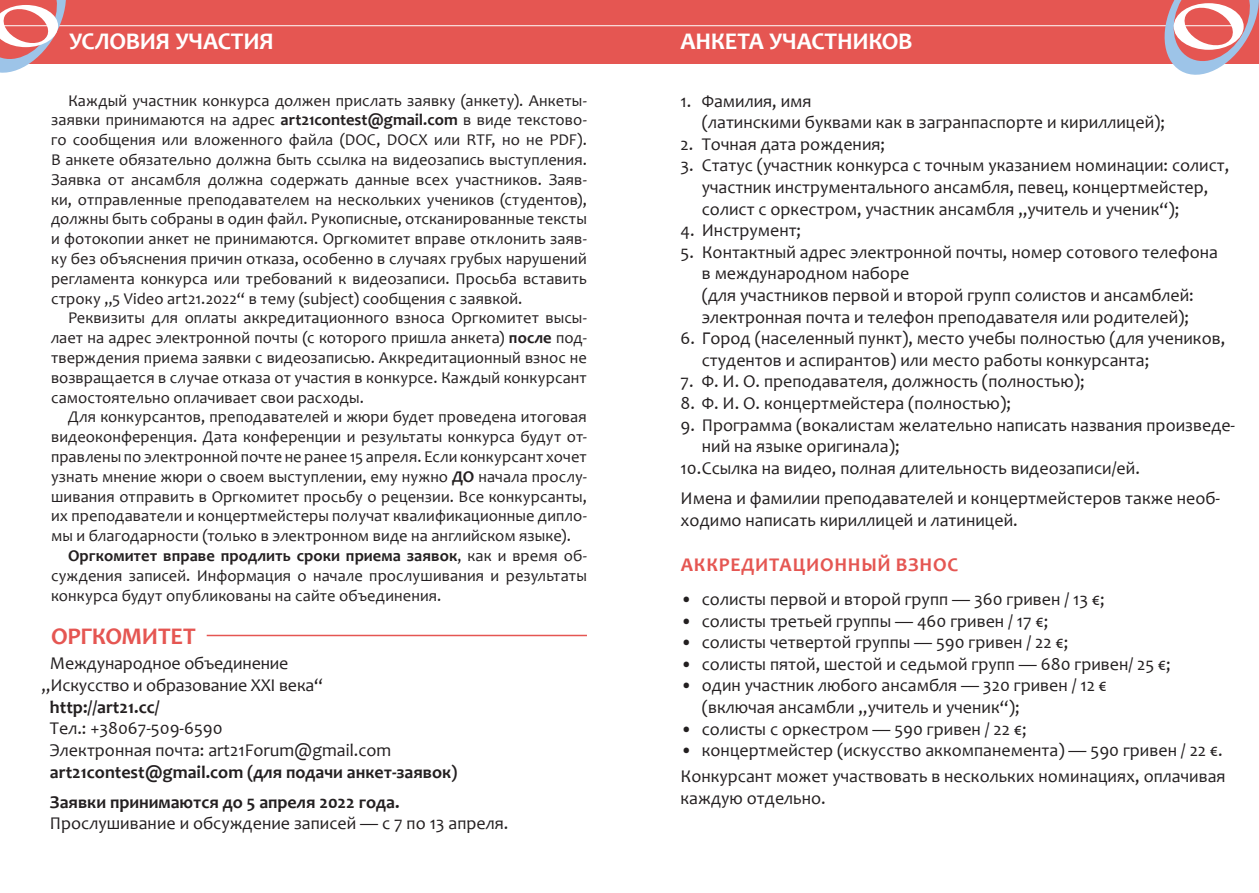
<style>
.page{position:relative;width:1259px;height:893px;background:#fff}
.page>*{position:absolute;margin:0;border:0;box-sizing:border-box;transform-origin:0 0}
.t1{font:700 24px "Candara";letter-spacing:-.005em;color:#fff}
.t2{font:700 24px "Candara";letter-spacing:-.01em;color:#e55652}
.t3{font:700 19.5px "Candara";letter-spacing:.04em;color:#e55652}
.t4{font:18px/21.6px "Candara";color:#231f20}
.t5{font:700 18px "Candara";color:#231f20}
.t6{font:16.5px/19.8px "Candara";letter-spacing:.005em;color:#231f20;text-align:justify}
.s1{font-weight:700}
</style>
<div class="page">
<div style="left:0;top:0;width:1259px;height:64px;background:#e55652"></div>
<hr style="left:0;top:25px;width:1237px;height:1px;background:#fff">
<svg style="left:1159px;top:0;width:100px;height:75px"></svg>
<svg style="left:0;top:0;width:72px;height:73px"></svg>
<hr style="left:207px;top:635px;width:380px;height:1px;background:#e55652">
<p class="t1" style="left:69px;top:23px;width:206px">Условия участия</p>
<p class="t1" style="left:69px;top:26px;width:206px">Условия участия</p>
<p class="t1" style="left:680px;top:23px;width:233px">Анкета участников</p>
<p class="t1" style="left:680px;top:26px;width:233px">Анкета участников</p>
<p class="t6" style="left:51px;top:90px;width:537px;text-indent:17px">Каждый участник конкурса должен прислать заявку (анкету). Анкеты&shy;заявки принимаются на адрес <span class="s1">art21contest@gmail.com</span> в виде текстово&shy;го сообщения или вложенного файла (DOC, DOCX или RTF, но не PDF).<br>В анкете обязательно должна быть ссылка на видеозапись выступления.<br>Заявка от ансамбля должна содержать данные всех участников. Заяв&shy;ки, отправленные преподавателем на нескольких учеников (студентов), должны быть собраны в один файл. Рукописные, отсканированные тексты и фотокопии анкет не принимаются. Оргкомитет вправе отклонить заяв&shy;ку без объяснения причин отказа, особенно в случаях грубых нарушений регламента конкурса или требований к видеозаписи. Просьба вставить строку „5 Video art21.2022“ в тему (subject) сообщения с заявкой.</p>
<p class="t6" style="left:51px;top:308px;width:537px;text-indent:17px">Реквизиты для оплаты аккредитационного взноса Оргкомитет высы&shy;лает на адрес электронной почты (с которого пришла анкета) <span class="s1">после</span> под&shy;тверждения приема заявки c видеозаписью. Аккредитационный взнос не возвращается в случае отказа от участия в конкурсе. Каждый конкурсант самостоятельно оплачивает свои расходы.</p>
<p class="t6" style="left:51px;top:407px;width:537px;text-indent:17px">Для конкурсантов, преподавателей и жюри будет проведена итоговая видеоконференция. Дата конференции и результаты конкурса будут от&shy;правлены по электронной почте не ранее 15 апреля. Если конкурсант хочет узнать мнение жюри о своем выступлении, ему нужно <span class="s1">ДО</span> начала прослу&shy;шивания отправить в Оргкомитет просьбу о рецензии. Все конкурсанты, их преподаватели и концертмейстеры получат квалификационные дипло&shy;мы и благодарности (только в электронном виде на английском языке).</p>
<p class="t6" style="left:51px;top:545px;width:537px;text-indent:17px"><span class="s1">Оргкомитет вправе продлить сроки приема заявок</span>, как и время об&shy;суждения записей. Информация о начале прослушивания и результаты конкурса будут опубликованы на сайте объединения.</p>
<p class="t2" style="left:51px;top:621px;width:146px">Оргкомитет</p>
<p class="t4" style="left:50px;top:653px;width:240px">Международное объединение</p>
<p class="t4" style="left:41px;top:674px;width:283px">„Искусство и образование XXI века“</p>
<p class="t5" style="left:50px;top:695px;width:111px">http://art21.cc/</p>
<p class="t4" style="left:50px;top:717px;width:174px">Тел.: +38067-509-6590</p>
<p class="t4" style="left:50px;top:739px;width:343px">Электронная почта: art21Forum@gmail.com</p>
<p class="t5" style="left:50px;top:760px;width:409px">art21contest@gmail.com (для подачи анкет-заявок)</p>
<p class="t5" style="left:50px;top:790px;width:351px">Заявки принимаются до 5 апреля 2022 года.</p>
<p class="t4" style="left:50px;top:812px;width:460px">Прослушивание и обсуждение записей — с 7 по 13 апреля.</p>
<p class="t4" style="left:702px;top:90px;width:465px;text-indent:-21px">1. Фамилия, имя<br>(латинскими буквами как в загранпаспорте и кириллицей);</p>
<p class="t4" style="left:680px;top:133px;width:206px">2. Точная дата рождения;</p>
<p class="t4" style="left:702px;top:155px;width:529px;text-indent:-21px">3. Статус (участник конкурса с точным указанием номинации: солист, участник инструментального ансамбля, певец, концертмейстер, солист с оркестром, участник ансамбля „учитель и ученик“);</p>
<p class="t4" style="left:680px;top:219px;width:122px">4. Инструмент;</p>
<p class="t4" style="left:702px;top:241px;width:518px;text-indent:-21px">5. Контактный адрес электронной почты, номер сотового телефона в международном наборе<br>(для участников первой и второй групп солистов и ансамблей: электронная почта и телефон преподавателя или родителей);</p>
<p class="t4" style="left:702px;top:327px;width:525px;text-indent:-21px">6. Город (населенный пункт), место учебы полностью (для учеников, студентов и аспирантов) или место работы конкурсанта;</p>
<p class="t4" style="left:680px;top:371px;width:406px">7. Ф. И. О. преподавателя, должность (полностью);</p>
<p class="t4" style="left:680px;top:392px;width:332px">8. Ф. И. О. концертмейстера (полностью);</p>
<p class="t4" style="left:702px;top:414px;width:535px;text-indent:-21px">9. Программа (вокалистам желательно написать названия произведе&shy;ний на языке оригинала);</p>
<p class="t4" style="left:680px;top:457px;width:461px">10.Ссылка на видео, полная длительность видеозаписи/ей.</p>
<p class="t4" style="left:680px;top:487px;width:541px">Имена и фамилии преподавателей и концертмейстеров также необ&shy;ходимо написать кириллицей и латиницей.</p>
<p class="t3" style="left:681px;top:552px;width:279px">Аккредитационный взнос</p>
<p class="t4" style="left:680px;top:588px;width:425px">• солисты первой и второй групп — 360 гривен / 13 €;</p>
<p class="t4" style="left:680px;top:610px;width:369px">• солисты третьей группы — 460 гривен / 17 €;</p>
<p class="t4" style="left:680px;top:631px;width:389px">• солисты четвертой группы — 590 гривен / 22 €;</p>
<p class="t4" style="left:680px;top:653px;width:492px">• солисты пятой, шестой и седьмой групп — 680 гривен/ 25 €;</p>
<p class="t4" style="left:702px;top:674px;width:407px;text-indent:-21px">• один участник любого ансамбля — 320 гривен / 12 € (включая ансамбли „учитель и ученик“);</p>
<p class="t4" style="left:680px;top:718px;width:347px">• солисты с оркестром — 590 гривен / 22 €;</p>
<p class="t4" style="left:680px;top:739px;width:544px">• концертмейстер (искусство аккомпанемента) — 590 гривен / 22 €.</p>
<p class="t4" style="left:680px;top:765px;width:546px">Конкурсант может участвовать в нескольких номинациях, оплачивая каждую отдельно.</p>
</div>
